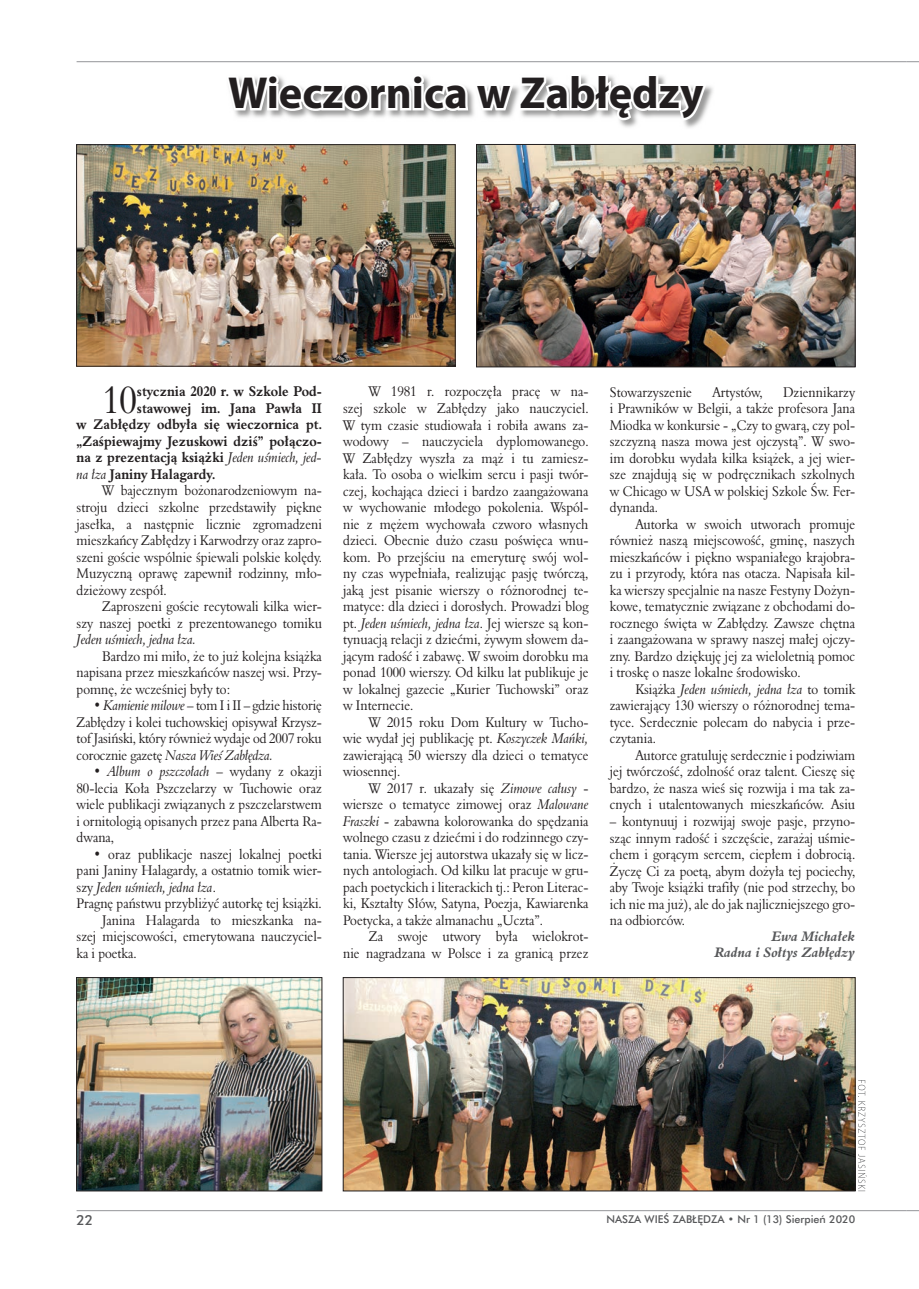
<style>
.page{position:relative;width:919px;height:1289px;background:#fff}
.page>*{position:absolute;margin:0;border:0;box-sizing:border-box;transform-origin:0 0}
.t1{font:700 45px "Myriad Pro";color:#231f20}
.t2{font:37.5px "Aldine 401 PL";color:#231f20;scale:.9 1}
.t3{font:13.8px/16.5px "Aldine 401 PL";color:#231f20;text-align:justify;scale:.9 1}
.t4{font:700 13.8px "Aldine 401 PL";color:#231f20;scale:.9 1}
.t5{font:italic 13.8px "Aldine 401 PL";color:#231f20;scale:.9 1}
.t6{font:italic 700 13.5px/16.2px "Aldine 401 PL";color:#57585a;text-align:right}
.t7{font:13.5px "Futura Md PL";color:#57585a}
.t8{font:10.5px "Futura Md PL";color:#57585a}
.s1{font-weight:400;font-style:italic}
.s2{font-style:italic}
.s3{font-style:normal}
</style>
<div class="page">
<hr style="left:77px;top:61px;width:829px;height:1px;background:#939598">
<svg style="left:906px;top:61px;width:12px;height:1px"></svg>
<svg style="left:906px;top:1210px;width:12px;height:1px"></svg>
<hr style="left:77px;top:1210px;width:829px;height:1px;background:#939598">
<img style="left:620px;top:86px;width:93px;height:42px">
<svg style="left:232px;top:75px;width:477px;height:48px"></svg>
<img style="left:78px;top:146px;width:375px;height:218px">
<div style="left:76px;top:144px;width:379px;height:222px;border:1px solid #231f20"></div>
<img style="left:478px;top:146px;width:375px;height:219px">
<div style="left:476px;top:144px;width:379px;height:223px;border:1px solid #231f20"></div>
<img style="left:78px;top:979px;width:242px;height:210px">
<div style="left:76px;top:977px;width:246px;height:214px;border:1px solid #231f20"></div>
<img style="left:345px;top:979px;width:508px;height:210px">
<div style="left:343px;top:977px;width:512px;height:214px;border:1px solid #231f20"></div>
<svg style="left:858px;top:1080px;width:8px;height:111px"></svg>
<h1 class="t1" style="left:228px;top:64px;width:476px">Wieczornica w Zabłędzy</h1>
<h2 class="t2" style="left:102px;top:376px;width:40px">10</h2>
<p class="t4" style="left:137px;top:382px;width:207px">stycznia 2020 r. w Szkole Pod-</p>
<p class="t4" style="left:137px;top:399px;width:207px">stawowej im. Jana Pawła II</p>
<p class="t4" style="left:77px;top:415px;width:274px">w Zabłędzy odbyła się wieczornica pt.</p>
<p class="t4" style="left:77px;top:432px;width:274px">„Zaśpiewajmy Jezuskowi dziś” połączo-</p>
<p class="t4" style="left:77px;top:448px;width:274px">na z prezentacją książki <span class="s1">Jeden uśmiech, jed-</span></p>
<p class="t4" style="left:77px;top:465px;width:156px"><span class="s1">na łza</span> Janiny Halagardy.</p>
<p class="t3" style="left:102px;top:482px;width:246px">W bajecznym bożonarodzeniowym na-</p>
<p class="t3" style="left:77px;top:498px;width:274px">stroju dzieci szkolne przedstawiły piękne</p>
<p class="t3" style="left:77px;top:515px;width:274px">jasełka, a następnie licznie zgromadzeni</p>
<p class="t3" style="left:77px;top:531px;width:274px">mieszkańcy Zabłędzy i Karwodrzy oraz zapro-</p>
<p class="t3" style="left:77px;top:548px;width:274px">szeni goście wspólnie śpiewali polskie kolędy.</p>
<p class="t3" style="left:77px;top:564px;width:274px">Muzyczną oprawę zapewnił rodzinny, mło-</p>
<p class="t3" style="left:77px;top:581px;width:102px">dzieżowy zespół.</p>
<p class="t3" style="left:102px;top:598px;width:246px">Zaproszeni goście recytowali kilka wier-</p>
<p class="t3" style="left:77px;top:614px;width:274px">szy naszej poetki z prezentowanego tomiku</p>
<p class="t5" style="left:77px;top:630px;width:134px">Jeden uśmiech, jedna łza.</p>
<p class="t3" style="left:77px;top:647px;width:274px;text-indent:26px">Bardzo mi miło, że to już kolejna książka napisana przez mieszkańców naszej wsi. Przy&shy;pomnę, że wcześniej były to:</p>
<p class="t3" style="left:77px;top:697px;width:274px;text-indent:17px"><span class="s2">• Kamienie milowe</span> – tom I i II – gdzie historię Zabłędzy i kolei tuchowskiej opisywał Krzysz&shy;tof Jasiński, który również wydaje od 2007 roku corocznie gazetę <span class="s2">Nasza Wieś Zabłędza.</span></p>
<p class="t3" style="left:77px;top:763px;width:274px;text-indent:17px"><span class="s2">• Album o pszczołach</span> – wydany z okazji 80-lecia Koła Pszczelarzy w Tuchowie oraz wiele publikacji związanych z pszczelarstwem i ornitologią opisanych przez pana Alberta Ra&shy;dwana,</p>
<p class="t3" style="left:94px;top:845px;width:255px"><span class="s2">•</span> oraz publikacje naszej lokalnej poetki</p>
<p class="t3" style="left:77px;top:862px;width:274px">pani Janiny Halagardy, a ostatnio tomik wier-</p>
<p class="t5" style="left:77px;top:878px;width:156px"><span class="s3">szy</span> Jeden uśmiech, jedna łza<span class="s3">.</span></p>
<p class="t3" style="left:77px;top:895px;width:274px">Pragnę państwu przybliżyć autorkę tej książki.</p>
<p class="t3" style="left:102px;top:911px;width:246px">Janina Halagarda to mieszkanka na-</p>
<p class="t3" style="left:77px;top:928px;width:274px">szej miejscowości, emerytowana nauczyciel-</p>
<p class="t3" style="left:77px;top:944px;width:68px">ka i poetka.</p>
<p class="t3" style="left:343px;top:383px;width:274px;text-indent:26px">W 1981 r. rozpoczęła pracę w na&shy;szej szkole w Zabłędzy jako nauczyciel.<br>W tym czasie studiowała i robiła awans za&shy;wodowy – nauczyciela dyplomowanego.<br>W Zabłędzy wyszła za mąż i tu zamiesz&shy;kała. To osoba o wielkim sercu i pasji twór&shy;czej, kochająca dzieci i bardzo zaangażowana w wychowanie młodego pokolenia. Wspól&shy;nie z mężem wychowała czworo własnych dzieci. Obecnie dużo czasu poświęca wnu&shy;kom. Po przejściu na emeryturę swój wol&shy;ny czas wypełniała, realizując pasję twórczą, jaką jest pisanie wierszy o różnorodnej te&shy;matyce: dla dzieci i dorosłych. Prowadzi blog pt. <span class="s2">Jeden uśmiech, jedna łza</span>. Jej wiersze są kon&shy;tynuacją relacji z dziećmi, żywym słowem da&shy;jącym radość i zabawę. W swoim dorobku ma ponad 1000 wierszy. Od kilku lat publikuje je w lokalnej gazecie „Kurier Tuchowski” oraz w Internecie.</p>
<p class="t3" style="left:343px;top:713px;width:274px;text-indent:26px">W 2015 roku Dom Kultury w Tucho&shy;wie wydał jej publikację pt. <span class="s2">Koszyczek Mańki, </span>zawierającą 50 wierszy dla dzieci o tematyce wiosennej.</p>
<p class="t3" style="left:343px;top:779px;width:274px;text-indent:26px">W 2017 r. ukazały się <span class="s2">Zimowe całusy</span> - wiersze o tematyce zimowej oraz <span class="s2">Malowane Fraszki</span> - zabawna kolorowanka do spędzania wolnego czasu z dziećmi i do rodzinnego czy&shy;tania. Wiersze jej autorstwa ukazały się w licz&shy;nych antologiach. Od kilku lat pracuje w gru&shy;pach poetyckich i literackich tj.: Peron Literac&shy;ki, Kształty Słów, Satyna, Poezja, Kawiarenka Poetycka, a także almanachu „Uczta”.</p>
<p class="t3" style="left:343px;top:928px;width:274px;text-align:right">Za swoje utwory była wielokrot-<br>nie nagradzana w Polsce i za granicą przez</p>
<p class="t3" style="left:609px;top:383px;width:274px;text-indent:173px">Dziennikarzy i Prawników w Belgii, a także profesora Jana Miodka w konkursie - „Czy to gwarą, czy pol&shy;szczyzną nasza mowa jest ojczystą”. W swo&shy;im dorobku wydała kilka książek, a jej wier&shy;sze znajdują się w podręcznikach szkolnych w Chicago w USA w polskiej Szkole Św. Fer&shy;dynanda.</p>
<p class="t3" style="left:609px;top:515px;width:274px;text-indent:26px">Autorka w swoich utworach promuje również naszą miejscowość, gminę, naszych mieszkańców i piękno wspaniałego krajobra&shy;zu i przyrody, która nas otacza. Napisała kil&shy;ka wierszy specjalnie na nasze Festyny Dożyn&shy;kowe, tematycznie związane z obchodami do&shy;rocznego święta w Zabłędzy. Zawsze chętna i zaangażowana w sprawy naszej małej ojczy&shy;zny. Bardzo dziękuję jej za wieloletnią pomoc i troskę o nasze lokalne środowisko.</p>
<p class="t3" style="left:609px;top:680px;width:274px;text-indent:26px">Książka <span class="s2">Jeden uśmiech, jedna łza</span> to tomik zawierający 130 wierszy o różnorodnej tema&shy;tyce. Serdecznie polecam do nabycia i prze&shy;czytania.</p>
<p class="t3" style="left:609px;top:746px;width:274px;text-indent:26px">Autorce gratuluję serdecznie i podziwiam jej twórczość, zdolność oraz talent. Cieszę się bardzo, że nasza wieś się rozwija i ma tak za&shy;cnych i utalentowanych mieszkańców. Asiu</p>
<p class="t3" style="left:609px;top:812px;width:274px">– kontynuuj i rozwijaj swoje pasje, przyno&shy;sząc innym radość i szczęście, zarażaj uśmie&shy;chem i gorącym sercem, ciepłem i dobrocią.<br>Życzę Ci za poetą, abym dożyła tej pociechy, aby Twoje książki trafiły (nie pod strzechy, bo ich nie ma już), ale do jak najliczniejszego gro&shy;na odbiorców.</p>
<p class="t6" style="left:714px;top:927px;width:142px">Ewa Michałek<br>Radna i Sołtys Zabłędzy</p>
<p class="t3" style="left:609px;top:383px;width:93px">Stowarzyszenie</p>
<p class="t3" style="left:712px;top:383px;width:57px">Artystów,</p>
<p class="t7" style="left:77px;top:1211px;width:18px">22</p>
<p class="t8" style="left:606px;top:1212px;width:250px">NASZA WIEŚ ZABŁĘDZA • Nr 1 (13) Sierpień 2020</p>
</div>
